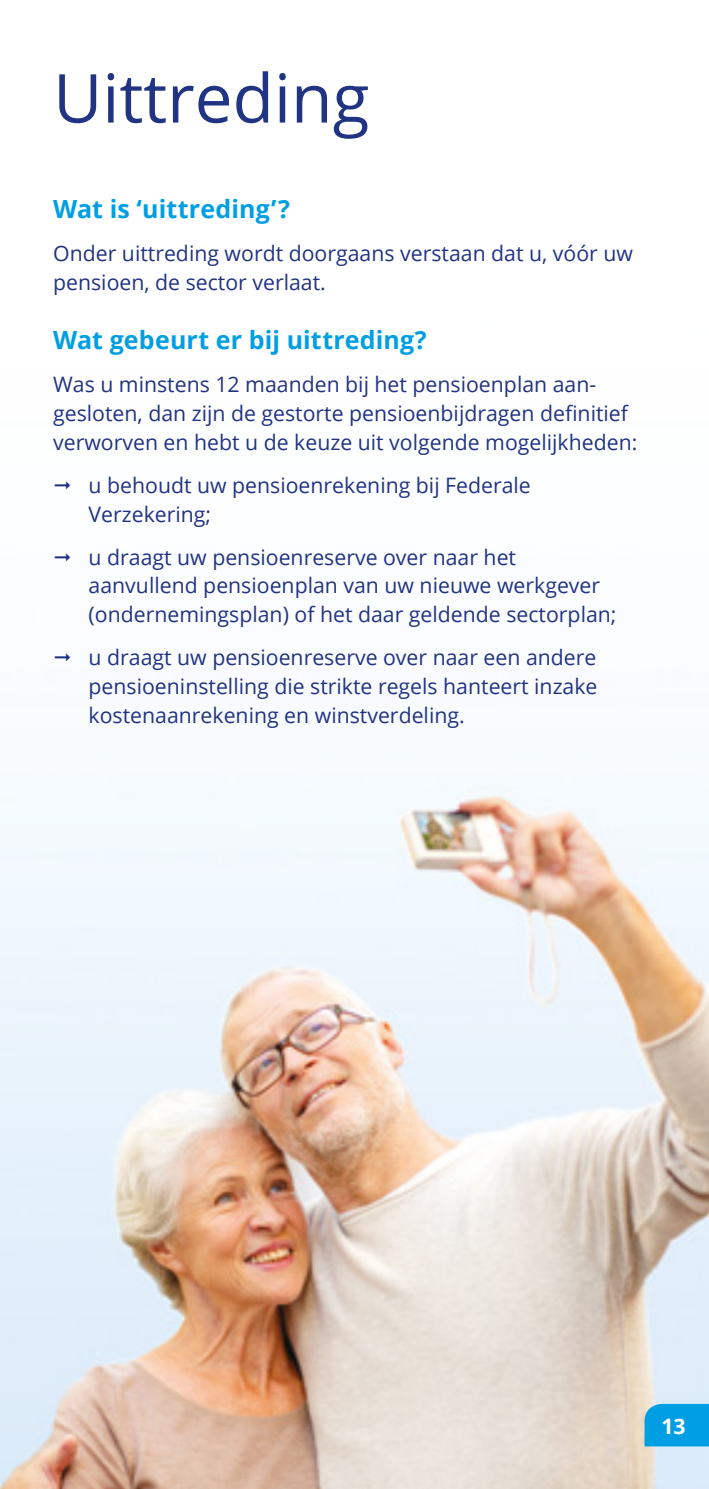
<style>
.page{position:relative;width:709px;height:1489px;background:#fff}
.page>*{position:absolute;margin:0;border:0;box-sizing:border-box;transform-origin:0 0}
.t1{font:67.5px "Open Sans";color:#213383}
.t2{font:700 25px "Open Sans";letter-spacing:.005em;color:#009fe3}
.t3{font:21.25px/28.8px "Open Sans";color:#213383}
.t4{font:700 21.25px "Open Sans";color:#fff}
</style>
<div class="page">
<img style="left:0;top:786px;width:709px;height:702px">
<div style="left:644px;top:1403px;width:65px;height:43px;background:#009fe3"></div>
<h1 class="t1" style="left:53px;top:52px;width:318px">Uittreding</h1>
<p class="t2" style="left:53px;top:191px;width:238px">Wat is ‘uittreding’?</p>
<p class="t3" style="left:53px;top:238px;width:581px">Onder uittreding wordt doorgaans verstaan dat u, vóór uw pensioen, de sector verlaat.</p>
<p class="t2" style="left:53px;top:322px;width:375px">Wat gebeurt er bij uittreding?</p>
<p class="t3" style="left:53px;top:370px;width:585px">Was u minstens 12 maanden bij het pensioenplan aan&shy;gesloten, dan zijn de gestorte pensioenbijdragen definitief verworven en hebt u de keuze uit volgende mogelijkheden:</p>
<p class="t3" style="left:89px;top:470px;width:444px;text-indent:-35px">◻ u behoudt uw pensioenrekening bij Federale<br>Verzekering;</p>
<p class="t3" style="left:89px;top:542px;width:529px;text-indent:-35px">◻ u draagt uw pensioenreserve over naar het aanvullend pensioenplan van uw nieuwe werkgever (ondernemingsplan) of het daar geldende sectorplan;</p>
<p class="t3" style="left:89px;top:642px;width:510px;text-align:justify;text-indent:-35px">◻ u draagt uw pensioenreserve over naar een andere pensioeninstelling die strikte regels hanteert inzake kostenaanrekening en winstverdeling.</p>
<p class="t4" style="left:661px;top:1410px;width:26px">13</p>
</div>
